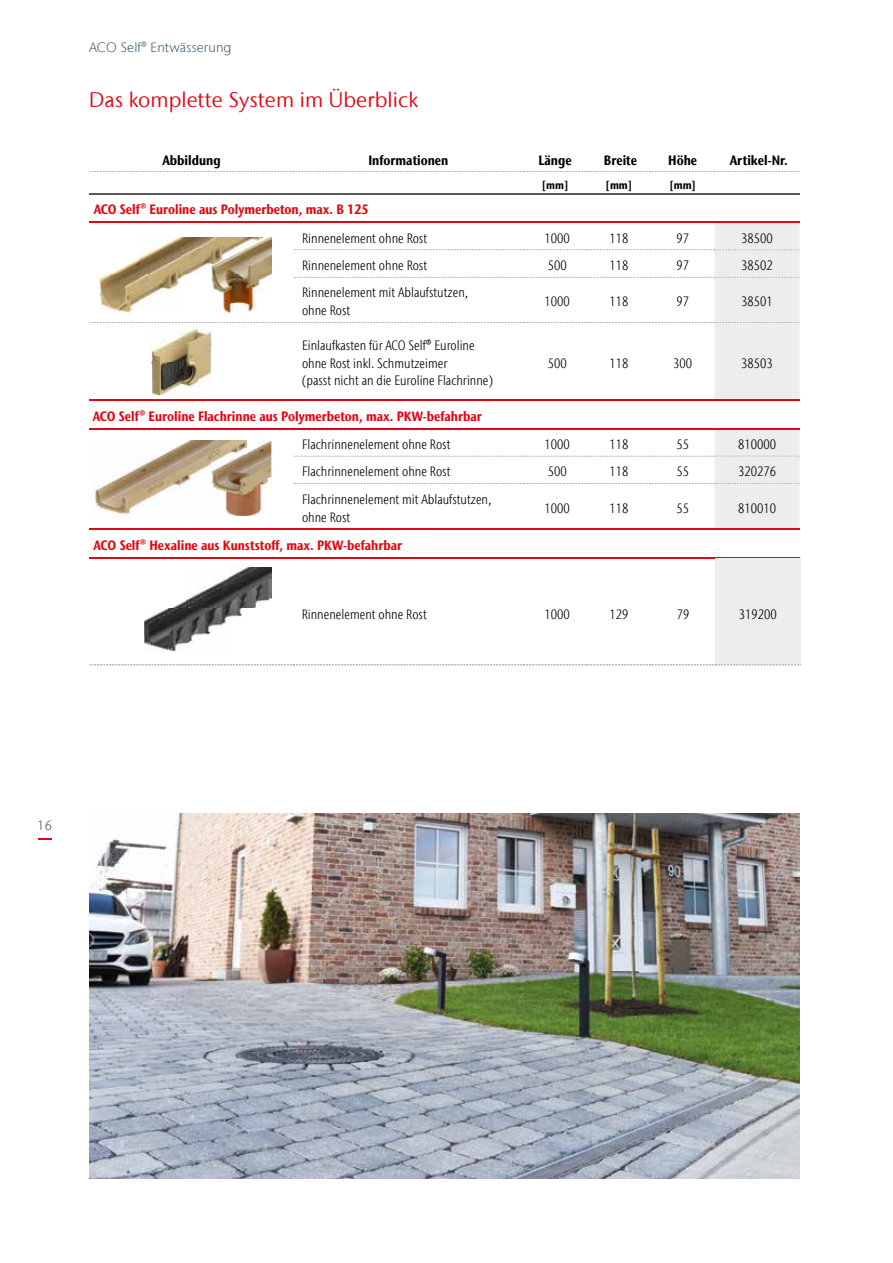
<style>
.page{position:relative;width:893px;height:1263px;background:#fff}
.page>*{position:absolute;margin:0;border:0;box-sizing:border-box;transform-origin:0 0}
.t1{font:21px "Stone Sans IIITC Com";letter-spacing:.005em;color:#e30613}
.t2{font:300 condensed 13.5px/17.9px "Stone Sans IIITC Com";color:#000}
.t3{font:700 condensed 13.5px "Stone Sans IIITC Com";color:#e30613}
.t4{font:700 condensed 13.5px "Stone Sans IIITC Com";color:#000}
.t5{font:300 13.5px "Stone Sans IIITC Com";letter-spacing:.005em;color:#415f77}
.t6{font:300 13.5px "Stone Sans IIITC Com";color:#575756}
.t7{font:700 condensed 11.25px "Stone Sans IIITC Com";color:#000}
</style>
<div class="page">
<svg style="left:89px;top:222px;width:711px;height:307px"></svg>
<svg style="left:89px;top:171px;width:711px;height:1px"></svg>
<hr style="left:89px;top:193px;width:205px;height:1px;background:#575756">
<hr style="left:294px;top:193px;width:229px;height:1px;background:#575756">
<hr style="left:523px;top:193px;width:64px;height:1px;background:#575756">
<hr style="left:587px;top:193px;width:64px;height:1px;background:#575756">
<hr style="left:651px;top:193px;width:64px;height:1px;background:#575756">
<hr style="left:715px;top:193px;width:85px;height:1px;background:#575756">
<hr style="left:89px;top:399px;width:205px;height:1px;background:#e30613">
<hr style="left:294px;top:399px;width:229px;height:1px;background:#e30613">
<hr style="left:523px;top:399px;width:64px;height:1px;background:#e30613">
<hr style="left:587px;top:399px;width:64px;height:1px;background:#e30613">
<hr style="left:651px;top:399px;width:64px;height:1px;background:#e30613">
<hr style="left:715px;top:399px;width:85px;height:1px;background:#e30613">
<hr style="left:89px;top:428px;width:205px;height:1px;background:#e30613">
<hr style="left:294px;top:428px;width:229px;height:1px;background:#e30613">
<hr style="left:523px;top:428px;width:64px;height:1px;background:#e30613">
<hr style="left:587px;top:428px;width:64px;height:1px;background:#e30613">
<hr style="left:651px;top:428px;width:64px;height:1px;background:#e30613">
<hr style="left:715px;top:428px;width:85px;height:1px;background:#e30613">
<hr style="left:89px;top:529px;width:710px;height:1px;background:#e30613">
<hr style="left:89px;top:557px;width:710px;height:2px;background:#e30613">
<div style="left:715px;top:559px;width:85px;height:106px;background:#ededed"></div>
<svg style="left:89px;top:664px;width:710px;height:1px"></svg>
<img style="left:221px;top:237px;width:50px;height:75px">
<img style="left:99px;top:237px;width:122px;height:75px">
<img style="left:221px;top:237px;width:41px;height:1px">
<img style="left:221px;top:312px;width:41px;height:1px">
<img style="left:152px;top:328px;width:59px;height:68px">
<img style="left:93px;top:439px;width:178px;height:77px">
<img style="left:212px;top:440px;width:35px;height:76px">
<img style="left:144px;top:567px;width:128px;height:84px">
<img style="left:89px;top:814px;width:710px;height:365px">
<svg style="left:38px;top:838px;width:13px;height:1px"></svg>
<p class="t5" style="left:89px;top:38px;width:144px">ACO Self® Entwässerung</p>
<h1 class="t1" style="left:89px;top:87px;width:330px">Das komplette System im Überblick</h1>
<p class="t4" style="left:162px;top:152px;width:60px">Abbildung</p>
<p class="t4" style="left:368px;top:152px;width:82px">Informationen</p>
<p class="t4" style="left:538px;top:152px;width:35px">Länge</p>
<p class="t4" style="left:604px;top:152px;width:35px">Breite</p>
<p class="t4" style="left:668px;top:152px;width:30px">Höhe</p>
<p class="t4" style="left:730px;top:152px;width:59px">Artikel-Nr.</p>
<p class="t7" style="left:542px;top:178px;width:28px">[mm]</p>
<p class="t7" style="left:606px;top:178px;width:28px">[mm]</p>
<p class="t7" style="left:669px;top:178px;width:28px">[mm]</p>
<p class="t3" style="left:94px;top:201px;width:276px">ACO Self® Euroline aus Polymerbeton, max. B 125</p>
<p class="t2" style="left:302px;top:229px;width:127px">Rinnenelement ohne Rost</p>
<p class="t2" style="left:545px;top:229px;width:27px">1000</p>
<p class="t2" style="left:609px;top:229px;width:20px">118</p>
<p class="t2" style="left:676px;top:229px;width:14px">97</p>
<p class="t2" style="left:741px;top:229px;width:33px">38500</p>
<p class="t2" style="left:302px;top:256px;width:127px">Rinnenelement ohne Rost</p>
<p class="t2" style="left:548px;top:256px;width:20px">500</p>
<p class="t2" style="left:609px;top:256px;width:20px">118</p>
<p class="t2" style="left:676px;top:256px;width:14px">97</p>
<p class="t2" style="left:741px;top:256px;width:33px">38502</p>
<p class="t2" style="left:302px;top:284px;width:168px">Rinnenelement mit Ablaufstutzen, ohne Rost</p>
<p class="t2" style="left:545px;top:293px;width:27px">1000</p>
<p class="t2" style="left:609px;top:293px;width:20px">118</p>
<p class="t2" style="left:676px;top:293px;width:14px">97</p>
<p class="t2" style="left:741px;top:293px;width:33px">38501</p>
<p class="t2" style="left:302px;top:336px;width:192px">Einlaufkasten für ACO Self® Euroline ohne Rost inkl. Schmutzeimer<br>(passt nicht an die Euroline Flachrinne)</p>
<p class="t2" style="left:548px;top:354px;width:20px">500</p>
<p class="t2" style="left:609px;top:354px;width:20px">118</p>
<p class="t2" style="left:673px;top:354px;width:20px">300</p>
<p class="t2" style="left:741px;top:354px;width:33px">38503</p>
<p class="t3" style="left:93px;top:408px;width:390px">ACO Self® Euroline Flachrinne aus Polymerbeton, max. PKW-befahrbar</p>
<p class="t2" style="left:302px;top:435px;width:150px">Flachrinnenelement ohne Rost</p>
<p class="t2" style="left:545px;top:435px;width:27px">1000</p>
<p class="t2" style="left:609px;top:435px;width:20px">118</p>
<p class="t2" style="left:676px;top:435px;width:14px">55</p>
<p class="t2" style="left:738px;top:435px;width:39px">810000</p>
<p class="t2" style="left:302px;top:463px;width:150px">Flachrinnenelement ohne Rost</p>
<p class="t2" style="left:548px;top:463px;width:20px">500</p>
<p class="t2" style="left:609px;top:463px;width:20px">118</p>
<p class="t2" style="left:676px;top:463px;width:14px">55</p>
<p class="t2" style="left:738px;top:463px;width:39px">320276</p>
<p class="t2" style="left:302px;top:490px;width:191px">Flachrinnenelement mit Ablaufstutzen, ohne Rost</p>
<p class="t2" style="left:545px;top:499px;width:27px">1000</p>
<p class="t2" style="left:609px;top:499px;width:20px">118</p>
<p class="t2" style="left:676px;top:499px;width:14px">55</p>
<p class="t2" style="left:738px;top:499px;width:39px">810010</p>
<p class="t3" style="left:94px;top:536px;width:310px">ACO Self® Hexaline aus Kunststoff, max. PKW-befahrbar</p>
<p class="t2" style="left:302px;top:605px;width:127px">Rinnenelement ohne Rost</p>
<p class="t2" style="left:545px;top:605px;width:27px">1000</p>
<p class="t2" style="left:609px;top:605px;width:20px">129</p>
<p class="t2" style="left:677px;top:605px;width:14px">79</p>
<p class="t2" style="left:739px;top:605px;width:39px">319200</p>
<p class="t6" style="left:37px;top:816px;width:16px">16</p>
</div>
